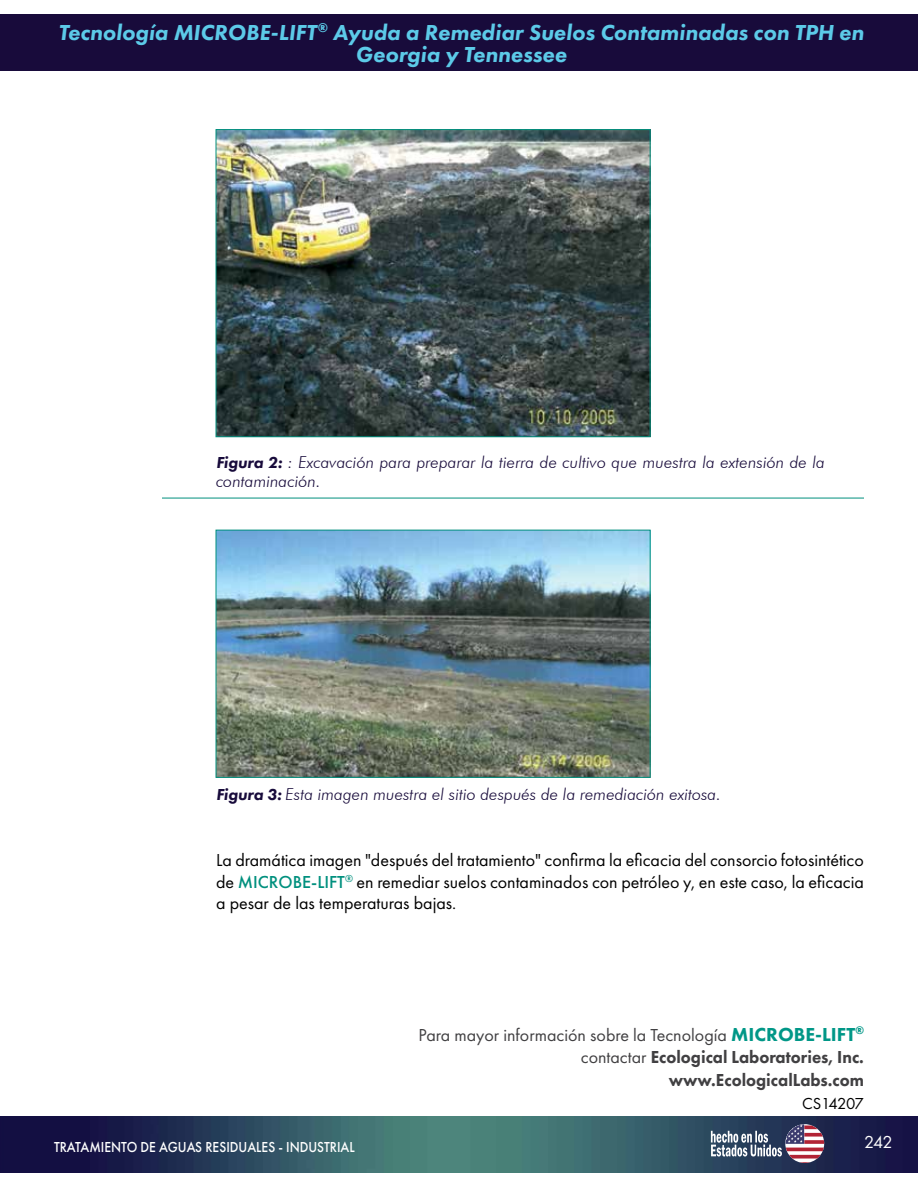
<style>
.page{position:relative;width:918px;height:1188px;background:#fff}
.page>*{position:absolute;margin:0;border:0;box-sizing:border-box;transform-origin:0 0}
.t1{font:italic 800 22.5px/22.5px "Futura PT";color:#5ccae8;text-align:center}
.t2{font:18px/21.6px "Futura PT";color:#000;text-align:justify}
.t3{font:800 18px/22.5px "Futura PT";color:#414042;text-align:right;scale:.94 1}
.t4{font:18px "Futura PT";color:#fff}
.t5{font:italic 300 16.5px/19.5px "Futura BT";color:#180b3b}
.t6{font:16.5px "Futura PT";letter-spacing:-.035em;color:#000}
.t7{font:500 15px "Futura PT";color:#fff;scale:.9 1}
.s1{font-family:"Futura PT";font-weight:800}
.s2{font-weight:500;color:#00907e}
.s3{font-weight:400}
.s4{font-size:19.5px;color:#009787}
</style>
<div class="page">
<div style="left:0;top:14px;width:918px;height:56px;background:#180b3b"></div>
<img style="left:0;top:1117px;width:918px;height:56px">
<svg style="left:711px;top:1124px;width:113px;height:39px;background:#6f6d83"></svg>
<img style="left:218px;top:131px;width:431px;height:304px">
<div style="left:216px;top:129px;width:435px;height:308px;border:1px solid #00907e"></div>
<img style="left:218px;top:532px;width:431px;height:244px">
<div style="left:216px;top:530px;width:435px;height:248px;border:1px solid #00907e"></div>
<hr style="left:162px;top:498px;width:702px;height:1px;background:#00907e">
<p class="t1" style="left:58px;top:21px;width:807px">Tecnología MICROBE-LIFT<sup>®</sup> Ayuda a Remediar Suelos Contaminadas con TPH en<br>Georgia y Tennessee</p>
<p class="t5" style="left:216px;top:452px;width:611px"><span class="s1">Figura 2:</span> : Excavación para preparar la tierra de cultivo que muestra la extensión de la contaminación.</p>
<p class="t5" style="left:216px;top:784px;width:507px"><span class="s1">Figura 3:</span> Esta imagen muestra el sitio después de la remediación exitosa.</p>
<p class="t2" style="left:216px;top:849px;width:650px">La dramática imagen "después del tratamiento" confirma la eficacia del consorcio fotosintético de <span class="s2">MICROBE-LIFT</span><sup>®</sup> en remediar suelos contaminados con petróleo y, en este caso, la eficacia a pesar de las temperaturas bajas.</p>
<p class="t3" style="left:418px;top:1023px;width:475px"><span class="s3">Para mayor información sobre la Tecnología</span> <span class="s4">MICROBE-LIFT</span><sup>® </sup><span class="s3">contactar</span> Ecological Laboratories, Inc. www.EcologicalLabs.com</p>
<p class="t6" style="left:802px;top:1094px;width:63px">CS14207</p>
<p class="t7" style="left:54px;top:1138px;width:336px">TRATAMIENTO DE AGUAS RESIDUALES - INDUSTRIAL</p>
<p class="t4" style="left:864px;top:1131px;width:30px">242</p>
</div>
